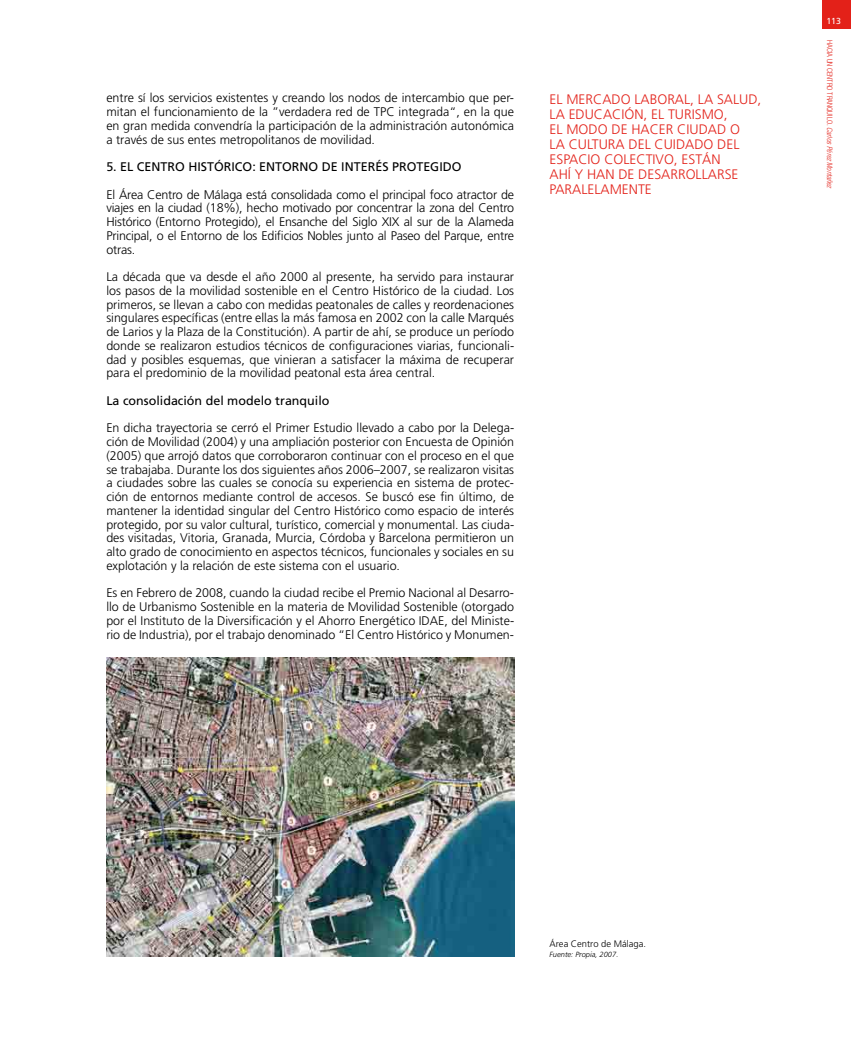
<style>
.page{position:relative;width:851px;height:1063px;background:#fff}
.page>*{position:absolute;margin:0;border:0;box-sizing:border-box;transform-origin:0 0}
.t1{font:300 13.75px "Frutiger";color:#e32119}
.t2{font:300 12.5px/13.8px "Frutiger";color:#000;text-align:justify}
.t3{font:12.5px "Frutiger";color:#000}
.t4{font:300 9.38px "Frutiger";color:#000}
.t5{font:8.75px "Frutiger";color:#fff}
.t6{font:300 condensed 7.5px "Helvetica Neue";color:#e32119}
.t7{font:italic 300 7.5px "Frutiger";color:#000}
.s1{font-style:italic}
</style>
<div class="page">
<div style="left:822px;top:0;width:28px;height:28px;background:#e32119"></div>
<img style="left:106px;top:658px;width:408px;height:299px">
<p class="t2" style="left:106px;top:91px;width:409px">entre sí los servicios existentes y creando los nodos de intercambio que per&shy;mitan el funcionamiento de la ”verdadera red de TPC integrada“, en la que en gran medida convendría la participación de la administración autonómica a través de sus entes metropolitanos de movilidad.</p>
<p class="t3" style="left:106px;top:159px;width:55px">5. EL CENTRO</p>
<p class="t3" style="left:188px;top:159px;width:16px">HISTÓRI</p>
<p class="t3" style="left:235px;top:159px;width:41px">CO: ENTORNO</p>
<p class="t3" style="left:322px;top:159px;width:79px">DE INTERÉS PROT</p>
<p class="t3" style="left:423px;top:159px;width:38px">EGI DO</p>
<p class="t2" style="left:106px;top:187px;width:409px">El Área Centro de Málaga está consolidada como el principal foco atractor de viajes en la ciudad (18%), hecho motivado por concentrar la zona del Centro Histórico (Entorno Protegido), el Ensanche del Siglo XIX al sur de la Alameda Principal, o el Entorno de los Edificios Nobles junto al Paseo del Parque, entre otras.</p>
<p class="t2" style="left:106px;top:270px;width:409px">La década que va desde el año 2000 al presente, ha servido para instaurar los pasos de la movilidad sostenible en el Centro Histórico de la ciudad. Los primeros, se llevan a cabo con medidas peatonales de calles y reordenaciones singulares específicas (entre ellas la más famosa en 2002 con la calle Marqués de Larios y la Plaza de la Constitución). A partir de ahí, se produce un período donde se realizaron estudios técnicos de configuraciones viarias, funcionali&shy;dad y posibles esquemas, que vinieran a satisfacer la máxima de recuperar para el predominio de la movilidad peatonal esta área central.</p>
<p class="t3" style="left:106px;top:393px;width:224px">La consolidación del modelo tranquilo</p>
<p class="t2" style="left:106px;top:421px;width:409px">En dicha trayectoria se cerró el Primer Estudio llevado a cabo por la Delega&shy;ción de Movilidad (2004) y una ampliación posterior con Encuesta de Opinión (2005) que arrojó datos que corroboraron continuar con el proceso en el que se trabajaba. Durante los dos siguientes años 2006–2007, se realizaron visitas a ciudades sobre las cuales se conocía su experiencia en sistema de protec&shy;ción de entornos mediante control de accesos. Se buscó ese fin último, de mantener la identidad singular del Centro Histórico como espacio de interés protegido, por su valor cultural, turístico, comercial y monumental. Las ciuda&shy;des visitadas, Vitoria, Granada, Murcia, Córdoba y Barcelona permitieron un alto grado de conocimiento en aspectos técnicos, funcionales y sociales en su explotación y la relación de este sistema con el usuario.</p>
<p class="t2" style="left:106px;top:586px;width:409px">Es en Febrero de 2008, cuando la ciudad recibe el Premio Nacional al Desarro&shy;llo de Urbanismo Sostenible en la materia de Movilidad Sostenible (otorgado por el Instituto de la Diversificación y el Ahorro Energético IDAE, del Ministe&shy;rio de Industria), por el trabajo denominado “El Centro Histórico y Monumen-</p>
<p class="t1" style="left:549px;top:91px;width:27px">el mercado</p>
<p class="t1" style="left:634px;top:91px;width:9px">laboral</p>
<p class="t1" style="left:690px;top:91px;width:36px">, la salud</p>
<p class="t1" style="left:757px;top:91px;width:5px">,</p>
<p class="t1" style="left:549px;top:106px;width:29px">la educación</p>
<p class="t1" style="left:643px;top:106px;width:34px">, el turismo</p>
<p class="t1" style="left:723px;top:106px;width:5px">,</p>
<p class="t1" style="left:549px;top:121px;width:28px">el modo</p>
<p class="t1" style="left:611px;top:121px;width:29px">de hacer</p>
<p class="t1" style="left:677px;top:121px;width:9px">ciudad</p>
<p class="t1" style="left:730px;top:121px;width:9px">o</p>
<p class="t1" style="left:549px;top:136px;width:28px">la cultura</p>
<p class="t1" style="left:628px;top:136px;width:8px">del</p>
<p class="t1" style="left:654px;top:136px;width:10px">cuidado</p>
<p class="t1" style="left:717px;top:136px;width:8px">del</p>
<p class="t1" style="left:549px;top:151px;width:9px">espacio</p>
<p class="t1" style="left:604px;top:151px;width:9px">colectivo</p>
<p class="t1" style="left:673px;top:151px;width:16px">, están</p>
<p class="t1" style="left:549px;top:166px;width:47px">ahí yhan</p>
<p class="t1" style="left:618px;top:166px;width:29px">de desarrollarse</p>
<p class="t1" style="left:549px;top:181px;width:9px">paralelamente</p>
<p class="t5" style="left:826px;top:16px;width:16px">113</p>
<p class="t6" style="left:834px;top:40px;width:150px;rotate:90deg">HACIA UN CENTRO TRANQUILO. <span class="s1">Carlos Pérez Montañez</span></p>
<p class="t4" style="left:549px;top:938px;width:98px">Área Centro de Málaga.</p>
<p class="t7" style="left:549px;top:950px;width:70px">Fuente: Propia, 2007.</p>
</div>
